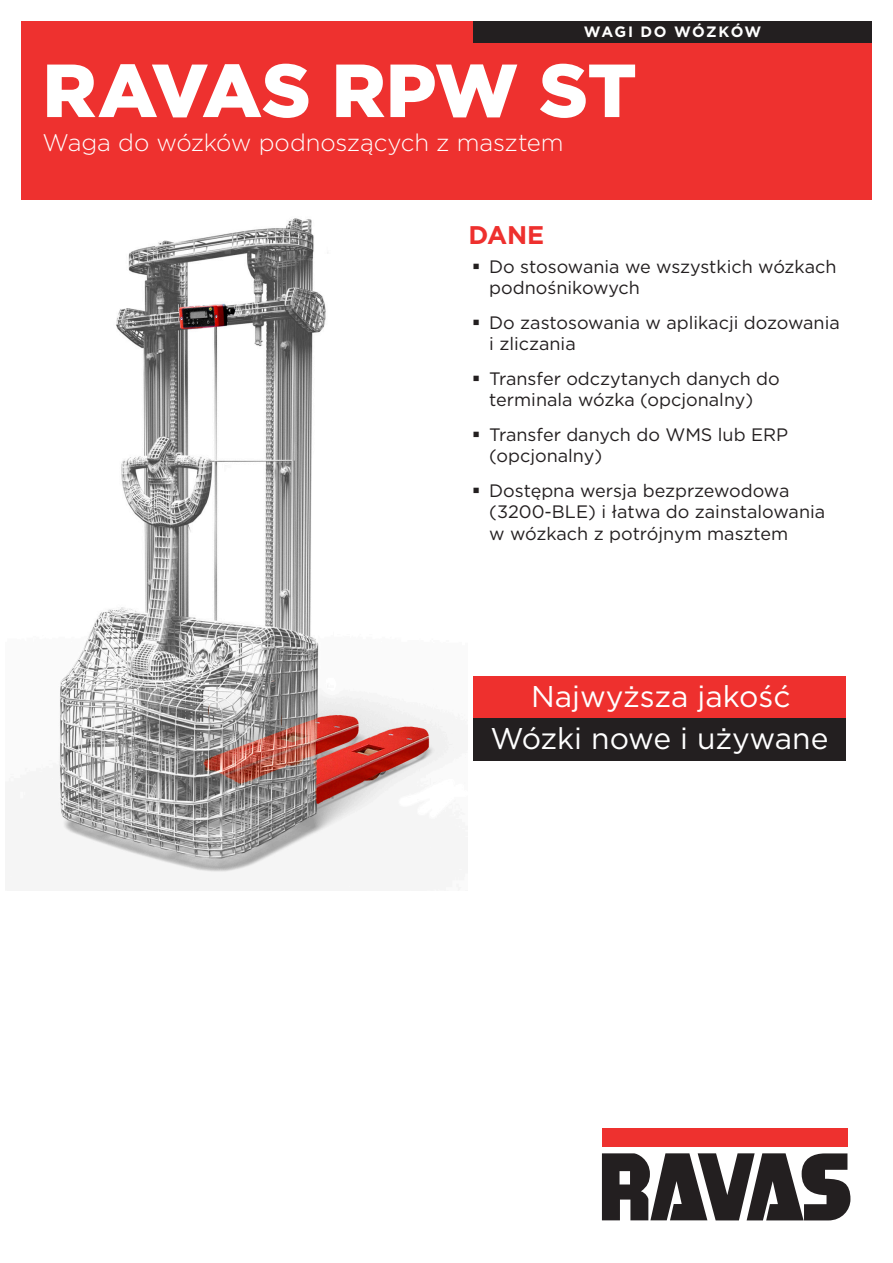
<style>
.page{position:relative;width:893px;height:1263px;background:#fff}
.page>*{position:absolute;margin:0;border:0;box-sizing:border-box;transform-origin:0 0}
.t1{font:900 75px "Gotham";letter-spacing:-.01em;color:#fff}
.t2{font:30px "Gotham";color:#fff}
.t3{font:700 25.5px "Gotham";color:#ee302e}
.t4{font:300 24px "Gotham";letter-spacing:-.005em;color:#fff}
.t5{font:18px/21.6px "Gotham";color:#231f20}
.t6{font:700 15px "Gotham";letter-spacing:.08em;color:#fff}
</style>
<div class="page">
<img style="left:58px;top:218px;width:396px;height:655px">
<div style="left:21px;top:21px;width:851px;height:179px;background:#ee312f"></div>
<div style="left:473px;top:676px;width:372px;height:43px;background:#ee302e"></div>
<div style="left:473px;top:719px;width:372px;height:42px;background:#231f20"></div>
<div style="left:602px;top:1128px;width:245px;height:19px;background:#ee312f"></div>
<svg style="left:602px;top:1153px;width:248px;height:67px"></svg>
<div style="left:473px;top:21px;width:399px;height:22px;background:#231f20"></div>
<p class="t6" style="left:584px;top:22px;width:179px">WAGI DO WÓZKÓW</p>
<p class="t1" style="left:43px;top:39px;width:596px">RAVAS RPW ST</p>
<p class="t4" style="left:43px;top:127px;width:523px">Waga do wózków podnoszących z masztem</p>
<p class="t3" style="left:469px;top:218px;width:77px">DANE</p>
<p class="t5" style="left:489px;top:255px;width:349px">Do stosowania we wszystkich wózkach podnośnikowych</p>
<p class="t5" style="left:489px;top:311px;width:352px">Do zastosowania w aplikacji dozowania i zliczania</p>
<p class="t5" style="left:489px;top:367px;width:292px">Transfer odczytanych danych do terminala wózka (opcjonalny)</p>
<p class="t5" style="left:489px;top:423px;width:300px">Transfer danych do WMS lub ERP (opcjonalny)</p>
<p class="t5" style="left:489px;top:479px;width:338px">Dostępna wersja bezprzewodowa (3200-BLE) i łatwa do zainstalowania w wózkach z potrójnym masztem</p>
<p class="t2" style="left:531px;top:677px;width:261px">Najwyższa jakość</p>
<p class="t2" style="left:490px;top:719px;width:339px">Wózki nowe i używane</p>
</div>
